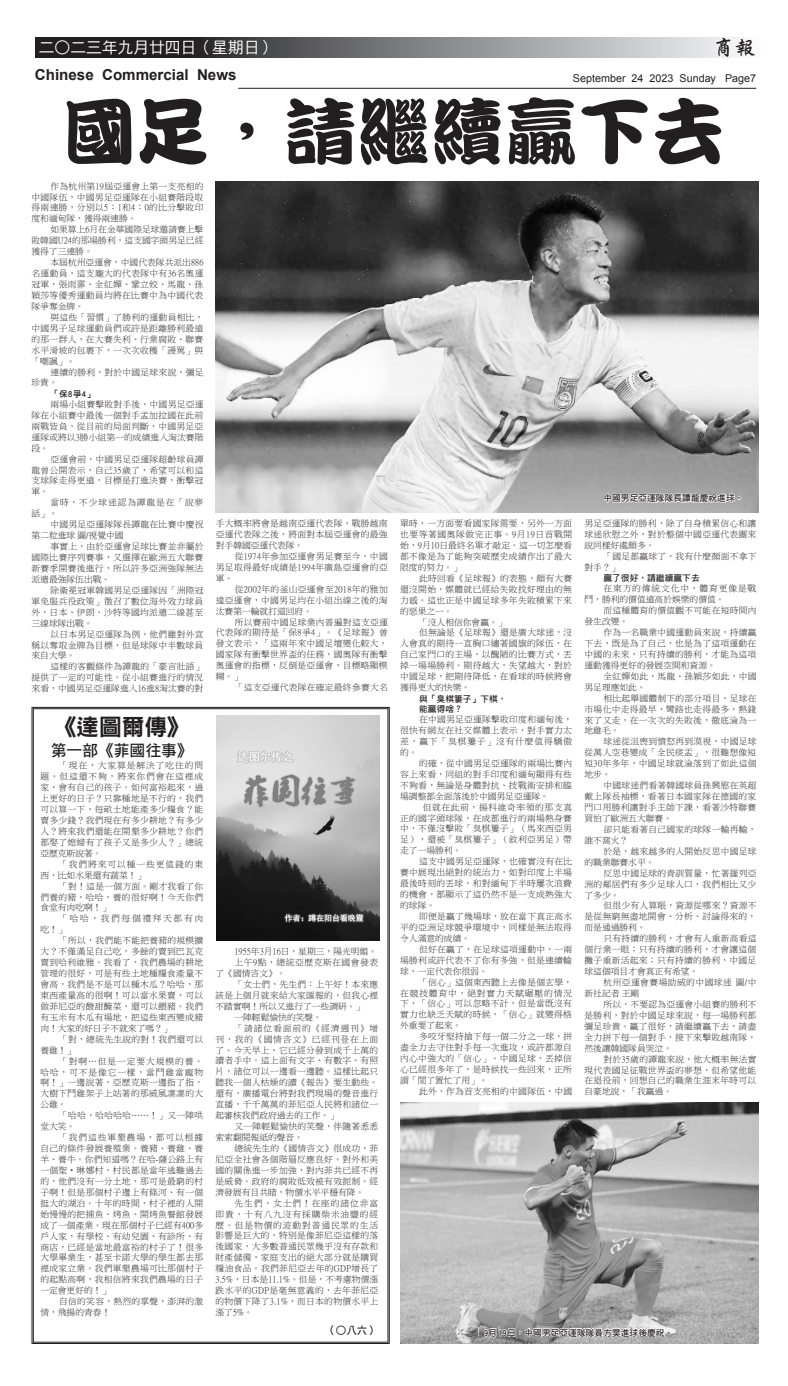
<style>
.page{position:relative;width:788px;height:1386px;background:#fff}
.page>*{position:absolute;margin:0;border:0;box-sizing:border-box;transform-origin:0 0}
._9{font:73.5px "DF Kan Ting Liu Std W9";color:#231f20}
.家屬{font:22.75px "DF Hei Std W9";color:#231f20}
.t1{font:21.26px "DF Xing Kai Std W5";color:#231f20}
.t2{font:15.75px "DF Hei Std W5";color:#fff}
._7{font:15.75px "DF Hei Std W7";color:#231f20}
.t3{font:700 15.14px "Arial";color:#231f20}
.t4{font:10.76px "Arial";color:#231f20}
.粗黑{font:10.5px "DF Hei Std W7";color:#231f20}
._3{font:8.75px/10.9px "P Ming Li U";letter-spacing:.035em;color:#231f20;text-align:justify}
._3-2{font:8.75px/10.9px "P Ming Li U";letter-spacing:.1em;color:#231f20}
._8{font:8.75px "DF Hei Std W7";color:#231f20}
._3-3{font:8.75px "P Ming Li U";color:#231f20}
._3-4{font:8.75px/10.9px "P Ming Li U";letter-spacing:.065em;color:#231f20}
._3-5{font:8.75px/10.9px "P Ming Li U";letter-spacing:.185em;color:#231f20}
</style>
<div class="page">
<svg style="left:36px;top:37px;width:677px;height:20px;background:#727274"></svg>
<svg style="left:713px;top:37px;width:28px;height:21px"></svg>
<hr style="left:238px;top:88px;width:518px;height:1px;background:#231f20">
<svg style="left:31px;top:706px;width:359px;height:638px"></svg>
<img style="left:217px;top:715px;width:162px;height:226px">
<img style="left:216px;top:181px;width:542px;height:332px">
<svg style="left:603px;top:475px;width:139px;height:38px"></svg>
<img style="left:400px;top:1103px;width:358px;height:241px">
<svg style="left:483px;top:1309px;width:188px;height:35px"></svg>
<p class="t2" style="left:39px;top:39px;width:238px">二○二三年九月廿四日（星期日）</p>
<p class="t1" style="left:713px;top:36px;width:44px">商報</p>
<p class="t3" style="left:35px;top:65px;width:203px">Chinese Commercial News</p>
<p class="t4" style="left:573px;top:71px;width:185px">September 24 2023 Sunday Page7</p>
<p class="_9" style="left:63px;top:92px;width:663px">國足，請繼續贏下去</p>
<p class="_3" style="left:32px;top:180px;width:173px;text-indent:19px">作為杭州第19屆亞運會上第一支亮相的中國隊伍，中國男足亞運隊在小組賽階段取得兩連勝，分別以5︰1和4︰0的比分擊敗印度和緬甸隊，獲得兩連勝。</p>
<p class="_3" style="left:32px;top:224px;width:173px;text-indent:19px">如果算上6月在金華國際足球邀請賽上擊敗韓國U24的那場勝利，這支國字頭男足已經獲得了三連勝。</p>
<p class="_3" style="left:32px;top:257px;width:173px;text-indent:19px">本屆杭州亞運會，中國代表隊共派出886名運動員，這支龐大的代表隊中有36名奧運冠軍，張雨霏、全紅嬋、鞏立姣、馬龍、孫穎莎等優秀運動員均將在比賽中為中國代表隊爭奪金牌。</p>
<p class="_3" style="left:32px;top:312px;width:173px;text-indent:19px">與這些「習慣」了勝利的運動員相比，中國男子足球運動員們或許是距離勝利最遠的那一群人，在大賽失利、行業腐敗、聯賽水平滑坡的包裹下，一次次收穫「謾罵」與「嘲諷」。</p>
<p class="_3" style="left:32px;top:366px;width:173px;text-indent:19px">連續的勝利，對於中國足球來說，彌足珍貴。</p>
<p class="_8" style="left:50px;top:389px;width:46px">「保8爭4」</p>
<p class="_3" style="left:32px;top:399px;width:173px;text-indent:19px">兩場小組賽擊敗對手後，中國男足亞運隊在小組賽中最後一個對手孟加拉國在此前兩戰皆負，從目前的局面判斷，中國男足亞運隊或將以3勝小組第一的成績進入淘汰賽階段。</p>
<p class="_3" style="left:32px;top:453px;width:173px;text-indent:19px">亞運會前，中國男足亞運隊超齡球員譚龍曾公開表示，自己35歲了，希望可以和這支球隊走得更遠，目標是打進決賽，衝擊冠軍。</p>
<p class="_3-2" style="left:32px;top:497px;width:173px;text-indent:19px">當時，不少球迷認為譚龍是在「說夢話」。</p>
<p class="_3" style="left:32px;top:519px;width:173px;text-indent:19px">中國男足亞運隊隊長譚龍在比賽中慶祝第二粒進球 圖/視覺中國</p>
<p class="_3" style="left:32px;top:541px;width:173px;text-indent:19px">事實上，由於亞運會足球比賽並非屬於國際比賽序列賽事，又選擇在歐洲五大聯賽新賽季開賽後進行，所以許多亞洲強隊無法派遣最強隊伍出戰。</p>
<p class="_3" style="left:32px;top:585px;width:173px;text-indent:19px">除衛冕冠軍韓國男足亞運隊因「洲際冠軍免服兵役政策」徵召了數位海外效力球員外，日本、伊朗、沙特等國均派遣二線甚至三線球隊出戰。</p>
<p class="_3" style="left:32px;top:628px;width:173px;text-indent:19px">以日本男足亞運隊為例，他們雖對外宣稱以奪取金牌為目標，但是球隊中半數球員來自大學。</p>
<p class="_3" style="left:32px;top:661px;width:173px;text-indent:19px">這樣的客觀條件為譚龍的「豪言壯語」提供了一定的可能性。從小組賽進行的情況來看，中國男足亞運隊進入16進8淘汰賽的對</p>
<p class="_8" style="left:603px;top:493px;width:141px">中國男足亞運隊隊長譚龍慶祝進球。</p>
<p class="_3" style="left:216px;top:518px;width:173px">手大概率將會是越南亞運代表隊，戰勝越南亞運代表隊之後，將面對本屆亞運會的最強對手韓國亞運代表隊。</p>
<p class="_3" style="left:216px;top:551px;width:173px;text-indent:19px">從1974年參加亞運會男足賽至今，中國男足取得最好成績是1994年廣島亞運會的亞軍。</p>
<p class="_3" style="left:216px;top:584px;width:173px;text-indent:19px">從2002年的釜山亞運會至2018年的雅加達亞運會，中國男足均在小組出線之後的淘汰賽第一輪就打道回府。</p>
<p class="_3" style="left:216px;top:616px;width:173px;text-indent:19px">所以賽前中國足球業內普遍對這支亞運代表隊的期待是「保8爭4」。《足球報》曾發文表示，「這兩年來中國足壇變化較大，國家隊有衝擊世界盃的任務，國奧隊有衝擊奧運會的指標，反倒是亞運會，目標略顯模糊。」</p>
<p class="_3" style="left:235px;top:682px;width:154px">「這支亞運代表隊在確定最終參賽大名</p>
<p class="_3" style="left:400px;top:518px;width:173px">單時，一方面要看國家隊需要，另外一方面也要等著國奧隊做完正事。9月19日首戰開始，9月10日最終名單才敲定。這一切怎麼看都不像是為了能夠突破歷史成績作出了最大限度的努力。」</p>
<p class="_3" style="left:400px;top:573px;width:173px;text-indent:19px">此時回看《足球報》的表態，頗有大賽還沒開始，媒體就已經給失敗找好理由的無力感。這也正是中國足球多年失敗積累下來的惡果之一。</p>
<p class="_3-3" style="left:419px;top:618px;width:89px">「沒人相信你會贏。」</p>
<p class="_3" style="left:400px;top:627px;width:173px;text-indent:19px">但無論是《足球報》還是廣大球迷，沒人會真的期待一直胸口繡著國旗的隊伍，在自己家門口的主場，以醜陋的比賽方式，丟掉一場場勝利。期待越大，失望越大，對於中國足球，把期待降低，在看球的時候將會獲得更大的快樂。</p>
<p class="_8" style="left:419px;top:694px;width:89px">與「臭棋簍子」下棋，</p>
<p class="_8" style="left:419px;top:704px;width:45px">能贏得啥？</p>
<p class="_3" style="left:400px;top:714px;width:173px;text-indent:19px">在中國男足亞運隊擊敗印度和緬甸後，很快有網友在社交媒體上表示，對手實力太差，贏下「臭棋簍子」沒有什麼值得驕傲的。</p>
<p class="_3" style="left:400px;top:758px;width:173px;text-indent:19px">的確，從中國男足亞運隊的兩場比賽內容上來看，同組的對手印度和緬甸顯得有些不夠看，無論是身體對抗、技戰術安排和臨場調整都全面落後於中國男足亞運隊。</p>
<p class="_3" style="left:400px;top:802px;width:173px;text-indent:23px">但就在此前，揚科維奇率領的那支真正的國字頭球隊，在成都進行的兩場熱身賽中，不僅沒擊敗「臭棋簍子」（馬來西亞男足），還被「臭棋簍子」（敘利亞男足）帶走了一場勝利。</p>
<p class="_3" style="left:400px;top:856px;width:173px;text-indent:19px">這支中國男足亞運隊，也確實沒有在比賽中展現出絕對的統治力，如對印度上半場最後時刻的丟球，和對緬甸下半時屢次浪費的機會，都顯示了這仍然不是一支成熟強大的球隊。</p>
<p class="_3" style="left:400px;top:911px;width:173px;text-indent:19px">即便是贏了幾場球，放在當下真正高水平的亞洲足球競爭環境中，同樣是無法取得令人滿意的成績。</p>
<p class="_3" style="left:400px;top:944px;width:173px;text-indent:19px">但好在贏了，在足球這項運動中，一兩場勝利或許代表不了你有多強，但是連續輸球，一定代表你很弱。</p>
<p class="_3" style="left:400px;top:977px;width:173px;text-indent:19px">「信心」這個東西聽上去像是個玄學，在競技體育中，絕對實力天賦碾壓的情況下，「信心」可以忽略不計，但是當既沒有實力也缺乏天賦的時候，「信心」就變得格外重要了起來。</p>
<p class="_3" style="left:400px;top:1031px;width:173px;text-indent:19px">多咬牙堅持搶下每一個二分之一球，拼盡全力去守住對手每一次進攻，或許都源自內心中強大的「信心」。中國足球，丟掉信心已經很多年了，是時候找一些回來，正所謂「閒了置忙了用」。</p>
<p class="_3" style="left:419px;top:1086px;width:154px">此外，作為首支亮相的中國隊伍，中國</p>
<p class="_3" style="left:584px;top:518px;width:173px">男足亞運隊的勝利，除了自身積累信心和讓球迷欣慰之外，對於整個中國亞運代表團來說同樣好處頗多。</p>
<p class="_3" style="left:584px;top:551px;width:173px;text-indent:19px">「國足都贏球了，我有什麼顏面不拿下對手？」</p>
<p class="_8" style="left:603px;top:573px;width:98px">贏了很好，請繼續贏下去</p>
<p class="_3-2" style="left:584px;top:583px;width:173px;text-indent:19px">在東方的傳統文化中，體育更像是戰鬥，勝利的價值遠高於娛樂的價值。</p>
<p class="_3" style="left:584px;top:605px;width:173px;text-indent:19px">而這種體育的價值觀不可能在短時間內發生改變。</p>
<p class="_3" style="left:584px;top:627px;width:173px;text-indent:19px">作為一名職業中國運動員來說，持續贏下去，既是為了自己，也是為了這項運動在中國的未來，只有持續的勝利，才能為這項運動獲得更好的發展空間和資源。</p>
<p class="_3" style="left:584px;top:671px;width:173px;text-indent:19px">全紅嬋如此，馬龍、孫穎莎如此，中國男足理應如此。</p>
<p class="_3" style="left:584px;top:693px;width:173px;text-indent:19px">相比起舉國體制下的部分項目，足球在市場化中走得最早，彎路也走得最多，熱錢來了又走，在一次次的失敗後，徹底淪為一地雞毛。</p>
<p class="_3" style="left:584px;top:736px;width:173px;text-indent:19px">球迷從沮喪到憤怒再到漠視，中國足球從萬人空巷變成「全民痰盂」，很難想像短短30年多年，中國足球就淪落到了如此這個地步。</p>
<p class="_3" style="left:584px;top:780px;width:173px;text-indent:19px">中國球迷們看著韓國球員孫興愍在英超戴上隊長袖標，看著日本國家隊在德國的家門口用勝利讓對手主帥下課，看著沙特聯賽買怕了歐洲五大聯賽。</p>
<p class="_3" style="left:584px;top:824px;width:173px;text-indent:19px">卻只能看著自己國家的球隊一輸再輸，誰不窩火？</p>
<p class="_3" style="left:584px;top:846px;width:173px;text-indent:19px">於是，越來越多的人開始反思中國足球的職業聯賽水平。</p>
<p class="_3" style="left:584px;top:868px;width:173px;text-indent:19px">反思中國足球的青訓質量，忙著羅列亞洲的鄰居們有多少足球人口，我們相比又少了多少。</p>
<p class="_3" style="left:584px;top:900px;width:173px;text-indent:19px">但很少有人算賬，資源從哪來？資源不是從無窮無盡地開會、分析、討論得來的，而是通過勝利。</p>
<p class="_3" style="left:584px;top:933px;width:173px;text-indent:19px">只有持續的勝利，才會有人重新高看這個行業一眼；只有持續的勝利，才會讓這個攤子重新活起來；只有持續的勝利，中國足球這個項目才會真正有希望。</p>
<p class="_3" style="left:584px;top:977px;width:173px;text-indent:19px">杭州亞運會賽場助威的中國球迷 圖/中新社記者 王剛</p>
<p class="_3" style="left:584px;top:999px;width:173px;text-indent:19px">所以，不要認為亞運會小組賽的勝利不是勝利，對於中國足球來說，每一場勝利都彌足珍貴。贏了很好，請繼續贏下去，請盡全力拼下每一個對手，接下來擊敗越南隊，然後讓韓國隊員哭泣。</p>
<p class="_3" style="left:584px;top:1054px;width:173px;text-indent:19px">對於35歲的譚龍來說，他大概率無法實現代表國足征戰世界盃的夢想，但希望他能在退役前，回想自己的職業生涯末年時可以自豪地說，「我贏過。</p>
<p class="家屬" style="left:53px;top:714px;width:138px">《達圖爾傳》</p>
<p class="_7" style="left:51px;top:742px;width:143px">第一部《菲國往事》</p>
<p class="_3" style="left:40px;top:760px;width:164px;text-indent:19px">「現在，大家算是解決了吃住的問題。但這還不夠，將來你們會在這裡成家，會有自己的孩子。如何富裕起來，過上更好的日子？只靠種地是不行的，我們可以算一下，每畝土地能產多少糧食？能賣多少錢？我們現在有多少耕地？有多少人？將來我們還能在開墾多少耕地？你們都娶了媳婦有了孩子又是多少人？」總統亞歷克斯說著。</p>
<p class="_3-2" style="left:40px;top:859px;width:164px;text-indent:19px">「我們將來可以種一些更值錢的東西，比如水果還有蔬菜！」</p>
<p class="_3" style="left:40px;top:880px;width:164px;text-indent:19px">「對！這是一個方面。剛才我看了你們養的豬，哈哈，養的很好啊！今天你們食堂有肉吃啊！」</p>
<p class="_3-5" style="left:40px;top:913px;width:164px;text-indent:19px">「哈哈，我們每個禮拜天都有肉吃！」</p>
<p class="_3" style="left:40px;top:935px;width:164px;text-indent:19px">「所以，我們能不能把養豬的規模擴大？不僅滿足自己吃，多餘的賣到巴瓦克賣到哈利維雅。我看了，我們農場的耕地管理的很好，可是有些土地種糧食產量不會高，我們是不是可以種木瓜？哈哈，那東西產量高的很啊！可以當水果賣，可以做菲尼亞的酸甜醃菜，還可以餵豬。我們有玉米有木瓜有場地，把這些東西變成豬肉！大家的好日子不就來了嗎？」</p>
<p class="_3" style="left:40px;top:1034px;width:164px;text-indent:19px">「對，總統先生說的對！我們還可以養雞！」</p>
<p class="_3" style="left:40px;top:1055px;width:164px;text-indent:19px">「對啊…但是一定要大規模的養。哈哈，可不是像它一樣，當鬥雞當寵物啊！」一邊說著，亞歷克斯一邊指了指，大樹下鬥雞架子上站著的那威風凜凜的大公雞。</p>
<p class="_3" style="left:40px;top:1110px;width:164px;text-indent:19px">「哈哈，哈哈哈哈……！」又一陣哄堂大笑。</p>
<p class="_3" style="left:40px;top:1132px;width:164px;text-indent:19px">「我們這些軍墾農場，都可以根據自己的條件發展養殖業。養豬、養雞、養羊、養牛。你們知道嗎？在哈-薩公路上有一個聖‧琳娜村，村民都是當年逃難過去的，他們沒有一分土地，那可是最窮的村子啊！但是那個村子邊上有條河、有一個挺大的湖泊。十年的時間，村子裡的人開始慢慢的把捕魚、烤魚、開烤魚餐館發展成了一個產業。現在那個村子已經有400多戶人家，有學校、有幼兒園、有診所、有商店，已經是當地最富裕的村子了！很多大學畢業生，甚至卡諾大學的學生都去那裡成家立業。我們軍墾農場可比那個村子的起點高啊，我相信將來我們農場的日子一定會更好的！」</p>
<p class="_3" style="left:40px;top:1296px;width:164px;text-indent:19px">自信的笑容，熱烈的掌聲，澎湃的激情，飛揚的青春！</p>
<p class="_3-3" style="left:234px;top:947px;width:144px">1955年3月16日，星期三，陽光明媚。</p>
<p class="_3-4" style="left:215px;top:957px;width:164px;text-indent:19px">上午9點，總統亞歷克斯在國會發表了《國情咨文》。</p>
<p class="_3" style="left:215px;top:979px;width:164px;text-indent:19px">「女士們，先生們：上午好！本來應該是上個月就來給大家匯報的，但我心裡不踏實啊！所以又進行了一些調研。」</p>
<p class="_3-3" style="left:234px;top:1013px;width:89px">一陣輕鬆愉快的笑聲。</p>
<p class="_3" style="left:215px;top:1023px;width:164px;text-indent:19px">「請諸位看面前的《經濟週刊》增刊，我的《國情咨文》已經刊登在上面了。今天早上，它已經分發到成千上萬的讀者手中。這上面有文字、有數字、有照片，諸位可以一邊看一邊聽。這樣比起只聽我一個人枯燥的讀《報告》要生動些。還有，廣播電台將對我們現場的聲音進行直播，千千萬萬的菲尼亞人民將和諸位一起審核我們政府過去的工作。」</p>
<p class="_3" style="left:215px;top:1121px;width:164px;text-indent:19px">又一陣輕鬆愉快的笑聲，伴隨著悉悉索索翻閱報紙的聲音。</p>
<p class="_3" style="left:215px;top:1143px;width:164px;text-indent:19px">總統先生的《國情咨文》很成功，菲尼亞全社會各個階層反應良好。對外和美國的關係進一步加強，對內菲共已經不再是威脅。政府的腐敗低效被有效扼制。經濟發展有目共睹，物價水平平穩有降。</p>
<p class="_3" style="left:215px;top:1198px;width:164px;text-indent:19px">先生們，女士們！在座的諸位非富即貴，十有八九沒有採購柴米油鹽的經歷。但是物價的波動對普通民眾的生活影響是巨大的，特別是像菲尼亞這樣的落後國家，大多數普通民眾幾乎沒有存款和財產儲備，家庭支出的絕大部分就是購買糧油食品。我們菲尼亞去年的GDP增長了3.5%，日本是11.1%。但是，不考慮物價漲跌水平的GDP是毫無意義的，去年菲尼亞的物價下降了3.1%，而日本的物價水平上漲了5%。</p>
<p class="粗黑" style="left:325px;top:1325px;width:54px">（○八六）</p>
<p class="_8" style="left:484px;top:1328px;width:191px">9月19日，中國男足亞運隊隊員方昊進球後慶祝。</p>
</div>
